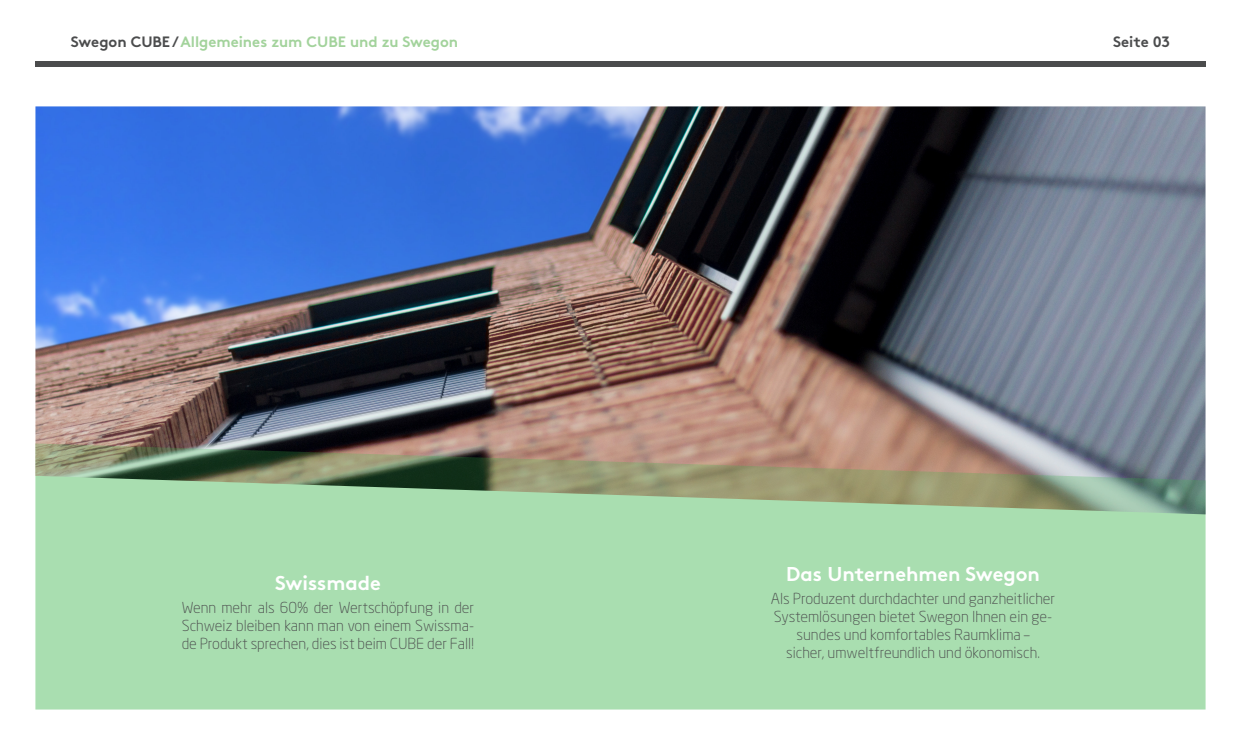
<style>
.page{position:relative;width:1241px;height:745px;background:#fff}
.page>*{position:absolute;margin:0;border:0;box-sizing:border-box;transform-origin:0 0}
.t1{font:700 20px "Swegon Brown";color:#fff}
.Fliesstext{font:300 15px/18px "Neo Sans Std";color:#4b4c4d;text-align:center}
.t2{font:700 15px "Swegon Brown";color:#a3d39c}
.t3{font:700 15px "Swegon Brown";color:#4b4c4d}
.s1{color:#4b4c4d}
</style>
<div class="page">
<img style="left:35px;top:106px;width:1170px;height:337px">
<svg style="left:35px;top:443px;width:1170px;height:266px;background:#a3cda3"></svg>
<div style="left:35px;top:61px;width:1170px;height:5px;background:#4b4c4d"></div>
<p class="t2" style="left:71px;top:29px;width:389px"><span class="s1">Swegon CUBE /</span> Allgemeines zum CUBE und zu Swegon</p>
<p class="t3" style="left:1112px;top:29px;width:58px">Seite 03</p>
<p class="t1" style="left:275px;top:566px;width:107px">Swissmade</p>
<p class="Fliesstext" style="left:182px;top:597px;width:294px;text-align:justify">Wenn mehr als 60% der Wertschöpfung in der Schweiz bleiben kann man von einem Swissma&shy;de Produkt sprechen, dies ist beim CUBE der Fall!</p>
<p class="t1" style="left:785px;top:557px;width:255px">Das Unternehmen Swegon</p>
<p class="Fliesstext" style="left:770px;top:588px;width:286px">Als Produzent durchdachter und ganzheitlicher Systemlösungen bietet Swegon Ihnen ein ge&shy;sundes und komfortables Raumklima –<br>sicher, umweltfreundlich und ökonomisch.</p>
</div>
